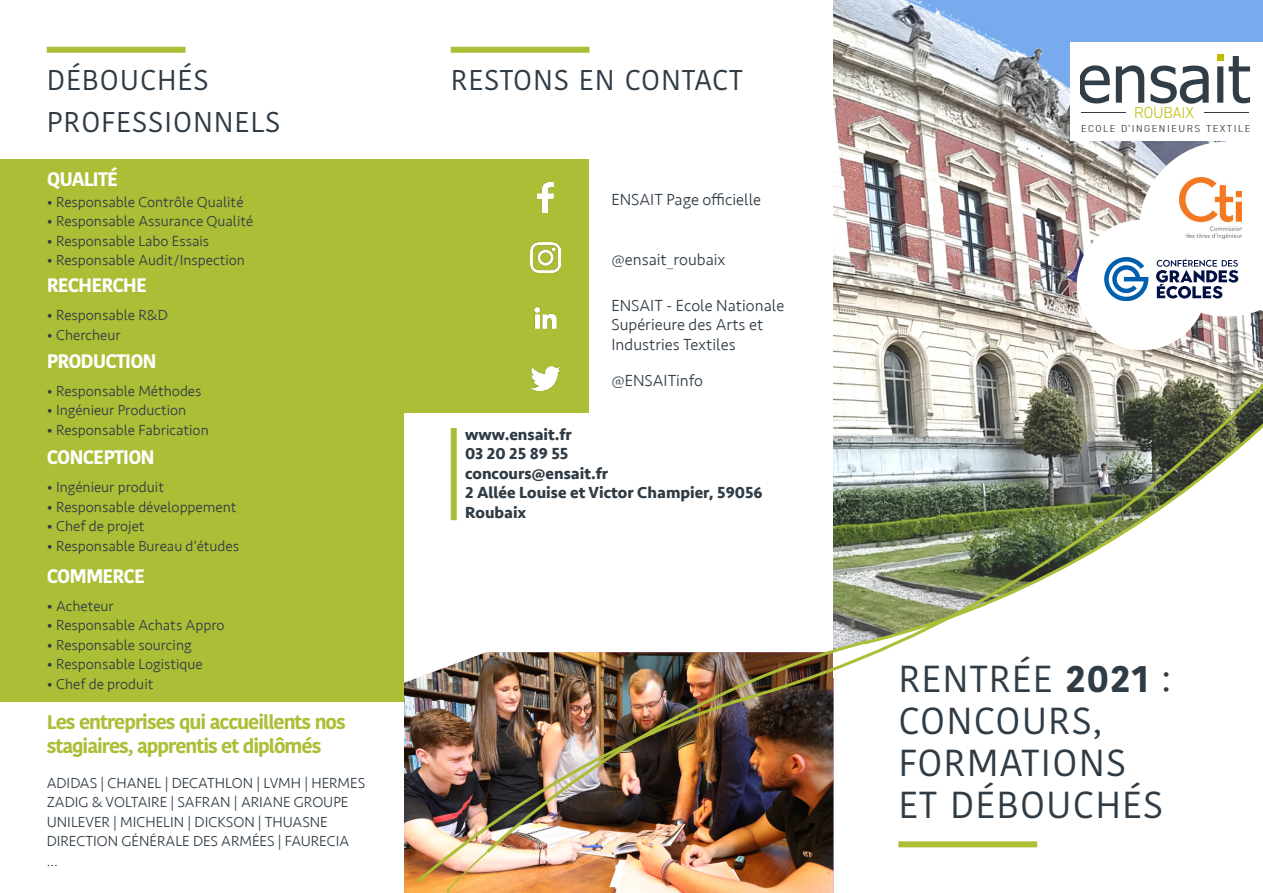
<style>
.page{position:relative;width:1263px;height:893px;background:#fff}
.page>*{position:absolute;margin:0;border:0;box-sizing:border-box;transform-origin:0 0}
.t1{font:66.45px "Khmer Nettra";color:#313e48}
.t2{font:37.5px "Kohinoor Devanagari";letter-spacing:.03em;color:#2f3b45}
.t3{font:28.5px/42px "Kohinoor Devanagari";letter-spacing:.03em;color:#2f3b45}
.t4{font:700 19.5px/24px "Kohinoor Devanagari";letter-spacing:-.05em;color:#acbd36}
.t5{font:700 19.5px "Kohinoor Devanagari";letter-spacing:-.05em;color:#fff}
.paragraphe{font:300 16.5px/19.5px "Seravek";color:#2f3b45}
.paragraphe-2{font:700 16.5px/19.5px "Seravek";color:#2f3b45}
.t6{font:300 15.75px "DIN2014";letter-spacing:-.01em;color:#c0bc00}
.paragraphe-3{font:300 15px "Seravek";color:#2f3b45}
.t7{font:300 condensed 10.05px "DIN2014";letter-spacing:.12em;color:#313e48;scale:1.27 1}
.s1{font-weight:700}
</style>
<div class="page">
<img style="left:404px;top:652px;width:429px;height:241px">
<div style="left:0;top:159px;width:588px;height:253px;background:#acbd36"></div>
<img style="left:833px;top:0;width:430px;height:320px">
<svg style="left:404px;top:788px;width:160px;height:105px;background:#cc8e52"></svg>
<img style="left:555px;top:652px;width:279px;height:144px">
<img style="left:728px;top:320px;width:535px;height:386px">
<img style="left:414px;top:693px;width:340px;height:192px">
<div style="left:1071px;top:43px;width:192px;height:98px;background:#fff"></div>
<div style="left:1217px;top:54px;width:7px;height:7px;background:#c0bc00"></div>
<hr style="left:1081px;top:113px;width:45px;height:1px;background:#313e48">
<hr style="left:1205px;top:112px;width:44px;height:1px;background:#313e48">
<div style="left:898px;top:841px;width:139px;height:6px;background:#acbd36"></div>
<div style="left:451px;top:47px;width:138px;height:6px;background:#acbd36"></div>
<img style="left:538px;top:182px;width:15px;height:30px">
<img style="left:531px;top:243px;width:30px;height:30px">
<img style="left:534px;top:307px;width:23px;height:22px">
<img style="left:531px;top:366px;width:30px;height:24px">
<div style="left:451px;top:428px;width:6px;height:92px;background:#acbd36"></div>
<div style="left:47px;top:47px;width:139px;height:6px;background:#acbd36"></div>
<div style="left:0;top:406px;width:404px;height:296px;background:#acbd36"></div>
<div style="left:1227px;top:139px;width:36px;height:15px;background:#fff"></div>
<div style="left:1077px;top:220px;width:130px;height:130px;background:#fff;border-radius:50%"></div>
<svg style="left:1104px;top:142px;width:159px;height:175px"></svg>
<p class="t3" style="left:47px;top:59px;width:235px">DÉBOUCHÉS<br>PROFESSIONNELS</p>
<p class="t5" style="left:47px;top:162px;width:73px">QUALITÉ</p>
<p class="paragraphe-3" style="left:47px;top:193px;width:198px">• Responsable Contrôle Qualité</p>
<p class="paragraphe-3" style="left:47px;top:212px;width:208px">• Responsable Assurance Qualité</p>
<p class="paragraphe-3" style="left:47px;top:232px;width:164px">• Responsable Labo Essais</p>
<p class="paragraphe-3" style="left:47px;top:251px;width:200px">• Responsable Audit/Inspection</p>
<p class="t5" style="left:47px;top:268px;width:102px">RECHERCHE</p>
<p class="paragraphe-3" style="left:47px;top:307px;width:122px">• Responsable R&amp;D</p>
<p class="paragraphe-3" style="left:47px;top:326px;width:75px">• Chercheur</p>
<p class="t5" style="left:47px;top:343px;width:112px">PRODUCTION</p>
<p class="paragraphe-3" style="left:47px;top:382px;width:156px">• Responsable Méthodes</p>
<p class="paragraphe-3" style="left:47px;top:401px;width:141px">• Ingénieur Production</p>
<p class="paragraphe-3" style="left:47px;top:421px;width:164px">• Responsable Fabrication</p>
<p class="t5" style="left:47px;top:440px;width:110px">CONCEPTION</p>
<p class="paragraphe-3" style="left:47px;top:478px;width:119px">• Ingénieur produit</p>
<p class="paragraphe-3" style="left:47px;top:498px;width:191px">• Responsable développement</p>
<p class="paragraphe-3" style="left:47px;top:517px;width:99px">• Chef de projet</p>
<p class="paragraphe-3" style="left:47px;top:537px;width:194px">• Responsable Bureau d’études</p>
<p class="t5" style="left:47px;top:559px;width:100px">COMMERCE</p>
<p class="paragraphe-3" style="left:47px;top:597px;width:69px">• Acheteur</p>
<p class="paragraphe-3" style="left:47px;top:616px;width:179px">• Responsable Achats Appro</p>
<p class="paragraphe-3" style="left:47px;top:636px;width:146px">• Responsable sourcing</p>
<p class="paragraphe-3" style="left:47px;top:655px;width:157px">• Responsable Logistique</p>
<p class="paragraphe-3" style="left:47px;top:675px;width:108px">• Chef de produit</p>
<p class="t4" style="left:47px;top:710px;width:301px">Les entreprises qui accueillents nos stagiaires, apprentis et diplômés</p>
<p class="paragraphe-3" style="left:47px;top:774px;width:320px">ADIDAS | CHANEL | DECATHLON | LVMH | HERMES</p>
<p class="paragraphe-3" style="left:47px;top:793px;width:303px">ZADIG &amp; VOLTAIRE | SAFRAN | ARIANE GROUPE</p>
<p class="paragraphe-3" style="left:47px;top:813px;width:282px">UNILEVER | MICHELIN | DICKSON | THUASNE</p>
<p class="paragraphe-3" style="left:47px;top:832px;width:304px">DIRECTION GÉNÉRALE DES ARMÉES | FAURECIA</p>
<p class="paragraphe-3" style="left:47px;top:852px;width:13px">...</p>
<p class="t3" style="left:451px;top:59px;width:294px">RESTONS EN CONTACT</p>
<p class="paragraphe" style="left:611px;top:190px;width:151px">ENSAIT Page officielle</p>
<p class="paragraphe" style="left:611px;top:250px;width:115px">@ensait_roubaix</p>
<p class="paragraphe" style="left:611px;top:296px;width:174px">ENSAIT - Ecole Nationale<br>Supérieure des Arts et<br>Industries Textiles</p>
<p class="paragraphe" style="left:611px;top:371px;width:93px">@ENSAITinfo</p>
<p class="paragraphe-2" style="left:465px;top:424px;width:108px">www.ensait.fr</p>
<p class="paragraphe-2" style="left:465px;top:444px;width:105px">03 20 25 89 55</p>
<p class="paragraphe-2" style="left:465px;top:463px;width:145px">concours@ensait.fr</p>
<p class="paragraphe-2" style="left:465px;top:483px;width:299px">2 Allée Louise et Victor Champier, 59056<br>Roubaix</p>
<p class="t1" style="left:1076px;top:41px;width:175px">ensait</p>
<p class="t6" style="left:1134px;top:103px;width:61px">ROUBAIX</p>
<p class="t7" style="left:1081px;top:122px;width:135px">ECOLE D’INGENIEURS TEXTILE</p>
<h1 class="t2" style="left:898px;top:657px;width:274px">RENTRÉE <span class="s1">2021</span> :</h1>
<h1 class="t2" style="left:898px;top:699px;width:205px">CONCOURS,</h1>
<h1 class="t2" style="left:898px;top:741px;width:229px">FORMATIONS</h1>
<h1 class="t2" style="left:898px;top:783px;width:266px">ET DÉBOUCHÉS</h1>
</div>
